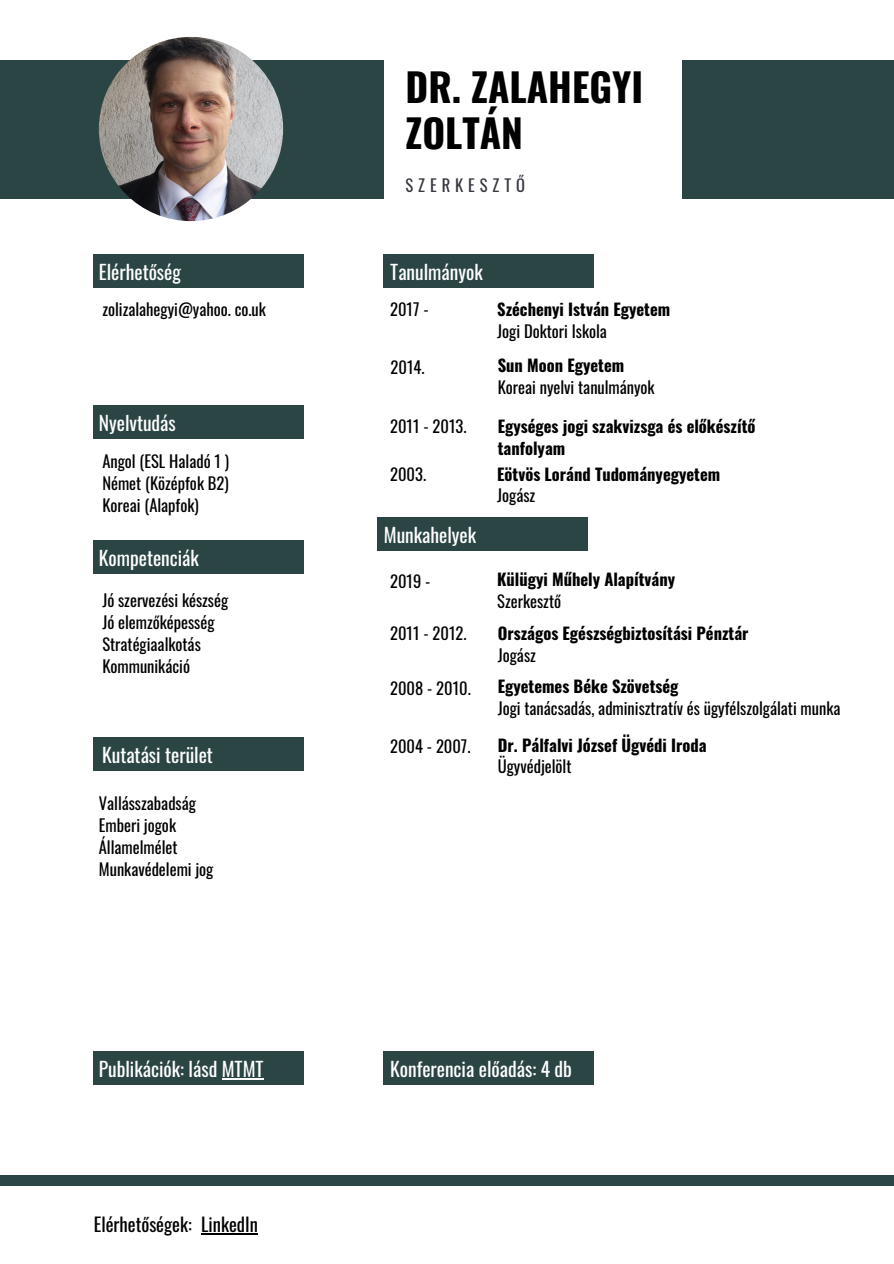
<style>
.page{position:relative;width:894px;height:1264px;background:#fff}
.page>*{position:absolute;margin:0;border:0;box-sizing:border-box;transform-origin:0 0}
.t1{font:700 39px/45.8px "Oswald";color:#000}
.t2{font:19.5px "Oswald";color:#fff}
.t3{font:18.6px "Oswald";color:#000}
.t4{font:16.5px/21.9px "Oswald";color:#000}
.t5{font:700 16.5px/21.9px "Oswald";color:#000}
.t6{font:16.5px "Oswald";letter-spacing:.3em;color:#373741}
</style>
<div class="page">
<div style="left:0;top:60px;width:383px;height:138px;background:#2b4444"></div>
<div style="left:682px;top:60px;width:211px;height:138px;background:#2b4444"></div>
<img style="left:99px;top:37px;width:184px;height:184px;border-radius:50%">
<div style="left:384px;top:1051px;width:209px;height:33px;background:#2b4444"></div>
<div style="left:0;top:1175px;width:893px;height:10px;background:#2b4444"></div>
<div style="left:384px;top:254px;width:209px;height:34px;background:#2b4444"></div>
<div style="left:94px;top:540px;width:210px;height:34px;background:#2b4444"></div>
<div style="left:94px;top:737px;width:210px;height:34px;background:#2b4444"></div>
<div style="left:94px;top:1051px;width:210px;height:33px;background:#2b4444"></div>
<div style="left:94px;top:406px;width:210px;height:33px;background:#2b4444"></div>
<div style="left:94px;top:254px;width:210px;height:34px;background:#2b4444"></div>
<div style="left:377px;top:517px;width:210px;height:33px;background:#2b4444"></div>
<hr style="left:222px;top:1078px;width:41px;height:1px;background:#fff">
<hr style="left:201px;top:1233px;width:57px;height:2px;background:#000">
<p class="t2" style="left:99px;top:257px;width:84px">Elérhetőség</p>
<p class="t4" style="left:102px;top:298px;width:165px">zolizalahegyi@yahoo. co.uk</p>
<p class="t2" style="left:99px;top:408px;width:78px">Nyelvtudás</p>
<p class="t4" style="left:102px;top:449px;width:128px;text-align:justify">Angol (ESL Haladó 1 )<br>Német (Középfok B2)<br>Koreai (Alapfok)</p>
<p class="t2" style="left:99px;top:543px;width:102px">Kompetenciák</p>
<p class="t4" style="left:102px;top:589px;width:127px">Jó szervezési készség<br>Jó elemzőképesség<br>Stratégiaalkotás<br>Kommunikáció</p>
<p class="t2" style="left:102px;top:740px;width:112px">Kutatási terület</p>
<p class="t4" style="left:99px;top:791px;width:116px">Vallásszabadság<br>Emberi jogok<br>Államelmélet<br>Munkavédelemi jog</p>
<h1 class="t1" style="left:405px;top:62px;width:239px">DR. ZALAHEGYI<br>ZOLTÁN</h1>
<p class="t6" style="left:405px;top:173px;width:121px">SZERKESZTŐ</p>
<p class="t2" style="left:390px;top:257px;width:94px">Tanulmányok</p>
<p class="t4" style="left:390px;top:298px;width:40px">2017 -</p>
<p class="t5" style="left:497px;top:298px;width:174px">Széchenyi István Egyetem</p>
<p class="t4" style="left:497px;top:320px;width:111px">Jogi Doktori Iskola</p>
<p class="t4" style="left:390px;top:355px;width:36px">2014.</p>
<p class="t5" style="left:497px;top:353px;width:128px">Sun Moon Egyetem</p>
<p class="t4" style="left:497px;top:375px;width:158px">Koreai nyelvi tanulmányok</p>
<p class="t4" style="left:390px;top:414px;width:78px">2011 - 2013.</p>
<p class="t5" style="left:497px;top:414px;width:259px">Egységes jogi szakvizsga és előkészítő tanfolyam</p>
<p class="t4" style="left:390px;top:462px;width:37px">2003.</p>
<p class="t5" style="left:497px;top:462px;width:224px">Eötvös Loránd Tudományegyetem</p>
<p class="t4" style="left:497px;top:484px;width:40px">Jogász</p>
<p class="t2" style="left:384px;top:519px;width:94px">Munkahelyek</p>
<p class="t4" style="left:390px;top:569px;width:42px">2019 -</p>
<p class="t5" style="left:497px;top:568px;width:179px">Külügyi Műhely Alapítvány</p>
<p class="t4" style="left:497px;top:589px;width:65px">Szerkesztő</p>
<p class="t4" style="left:390px;top:622px;width:78px">2011 - 2012.</p>
<p class="t5" style="left:497px;top:622px;width:252px">Országos Egészségbiztosítási Pénztár</p>
<p class="t4" style="left:497px;top:643px;width:40px">Jogász</p>
<p class="t4" style="left:390px;top:676px;width:82px">2008 - 2010.</p>
<p class="t5" style="left:497px;top:675px;width:182px">Egyetemes Béke Szövetség</p>
<p class="t4" style="left:497px;top:696px;width:344px">Jogi tanácsadás, adminisztratív és ügyfélszolgálati munka</p>
<p class="t5" style="left:497px;top:733px;width:210px">Dr. Pálfalvi József Ügvédi Iroda</p>
<p class="t4" style="left:497px;top:755px;width:75px">Ügyvédjelölt</p>
<p class="t4" style="left:390px;top:734px;width:82px">2004 - 2007.</p>
<p class="t2" style="left:99px;top:1053px;width:166px">Publikációk: lásd MTMT</p>
<p class="t2" style="left:390px;top:1053px;width:183px">Konferencia előadás: 4 db</p>
<p class="t3" style="left:94px;top:1209px;width:99px">Elérhetőségek:</p>
<p class="t3" style="left:201px;top:1209px;width:58px">LinkedIn</p>
</div>
